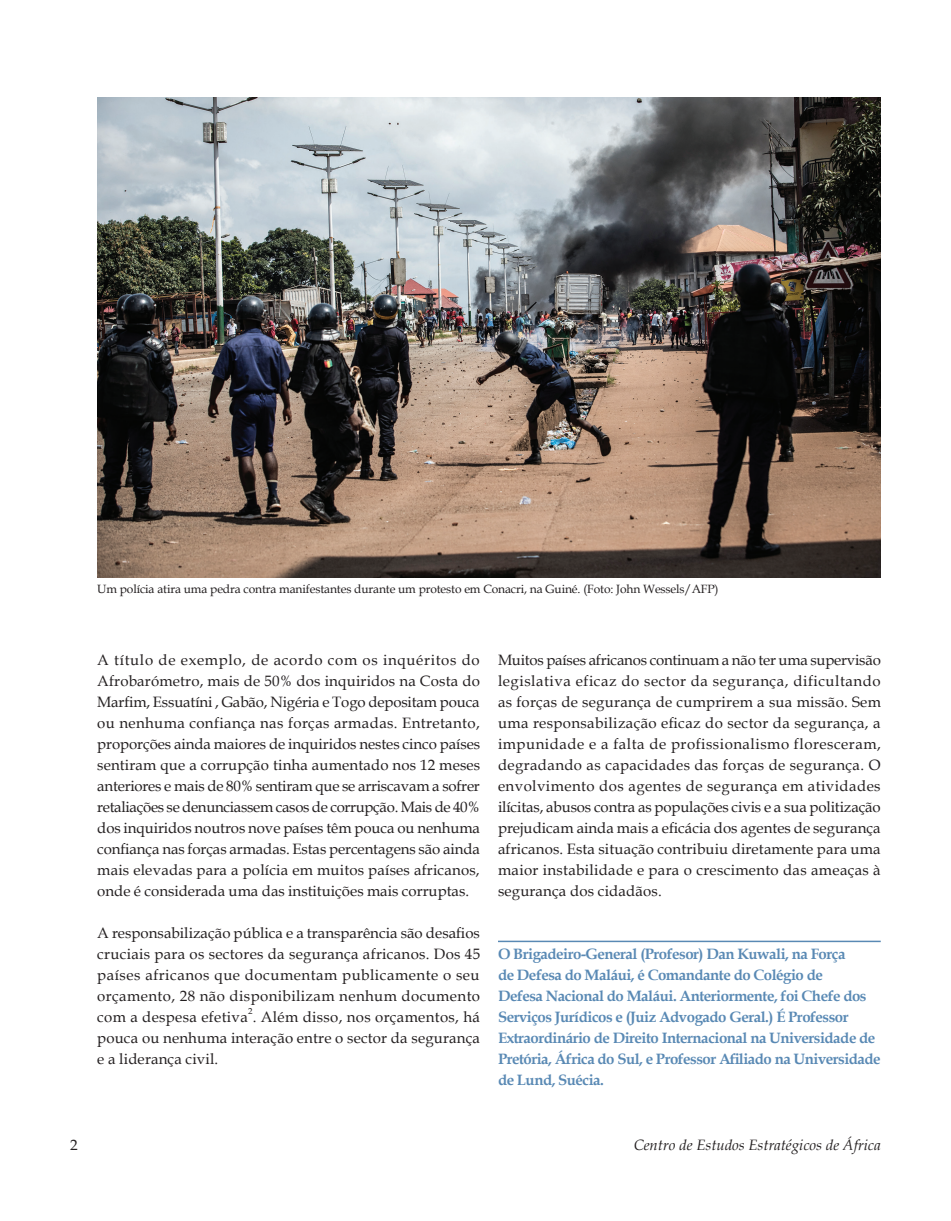
<style>
.page{position:relative;width:951px;height:1221px;background:#fff}
.page>*{position:absolute;margin:0;border:0;box-sizing:border-box;transform-origin:0 0}
.t1{font:15px/21px "Book Antiqua";letter-spacing:.01em;color:#231f20;text-align:justify}
.t2{font:700 15px/21px "Book Antiqua";letter-spacing:-.035em;color:#5989b4}
.t3{font:italic 15px "Book Antiqua";color:#231f20}
.t4{font:12px "Book Antiqua";letter-spacing:-.01em;color:#231f20}
.t5{font:8.7px "Book Antiqua";color:#231f20}
</style>
<div class="page">
<hr style="left:498px;top:940px;width:382px;height:2px;background:#5989b4">
<img style="left:97px;top:97px;width:783px;height:480px">
<p class="t4" style="left:97px;top:580px;width:622px">Um polícia atira uma pedra contra manifestantes durante um protesto em Conacri, na Guiné. (Foto: John Wessels/AFP)</p>
<p class="t1" style="left:97px;top:648px;width:384px">A título de exemplo, de acordo com os inquéritos do Afrobarómetro, mais de 50% dos inquiridos na Costa do Marfim, Essuatíni , Gabão, Nigéria e Togo depositam pouca ou nenhuma confiança nas forças armadas. Entretanto, proporções ainda maiores de inquiridos nestes cinco países sentiram que a corrupção tinha aumentado nos 12 meses anteriores e mais de 80% sentiram que se arriscavam a sofrer retaliações se denunciassem casos de corrupção. Mais de 40% dos inquiridos noutros nove países têm pouca ou nenhuma confiança nas forças armadas. Estas percentagens são ainda mais elevadas para a polícia em muitos países africanos, onde é considerada uma das instituições mais corruptas.</p>
<p class="t1" style="left:97px;top:921px;width:384px">A responsabilização pública e a transparência são desafios cruciais para os sectores da segurança africanos. Dos 45 países africanos que documentam publicamente o seu orçamento, 28 não disponibilizam nenhum documento com a despesa efetiva . Além disso, nos orçamentos, há</p>
<p class="t5" style="left:248px;top:1004px;width:6px">2</p>
<p class="t1" style="left:97px;top:1026px;width:384px">pouca ou nenhuma interação entre o sector da segurança e a liderança civil.</p>
<p class="t1" style="left:498px;top:648px;width:384px">Muitos países africanos continuam a não ter uma supervisão legislativa eficaz do sector da segurança, dificultando as forças de segurança de cumprirem a sua missão. Sem uma responsabilização eficaz do sector da segurança, a impunidade e a falta de profissionalismo floresceram, degradando as capacidades das forças de segurança. O envolvimento dos agentes de segurança em atividades ilícitas, abusos contra as populações civis e a sua politização prejudicam ainda mais a eficácia dos agentes de segurança africanos. Esta situação contribuiu diretamente para uma maior instabilidade e para o crescimento das ameaças à segurança dos cidadãos.</p>
<p class="t2" style="left:498px;top:943px;width:384px">O Brigadeiro-General (Profesor) Dan Kuwali, na Força<br>de Defesa do Maláui, é Comandante do Colégio de<br>Defesa Nacional do Maláui. Anteriormente, foi Chefe dos Serviços Jurídicos e (Juiz Advogado Geral.) É Professor Extraordinário de Direito Internacional na Universidade de Pretória, África do Sul, e Professor Afiliado na Universidade de Lund, Suécia.</p>
<p class="t1" style="left:70px;top:1134px;width:9px">2</p>
<p class="t3" style="left:633px;top:1133px;width:248px">Centro de Estudos Estratégicos de África</p>
</div>
